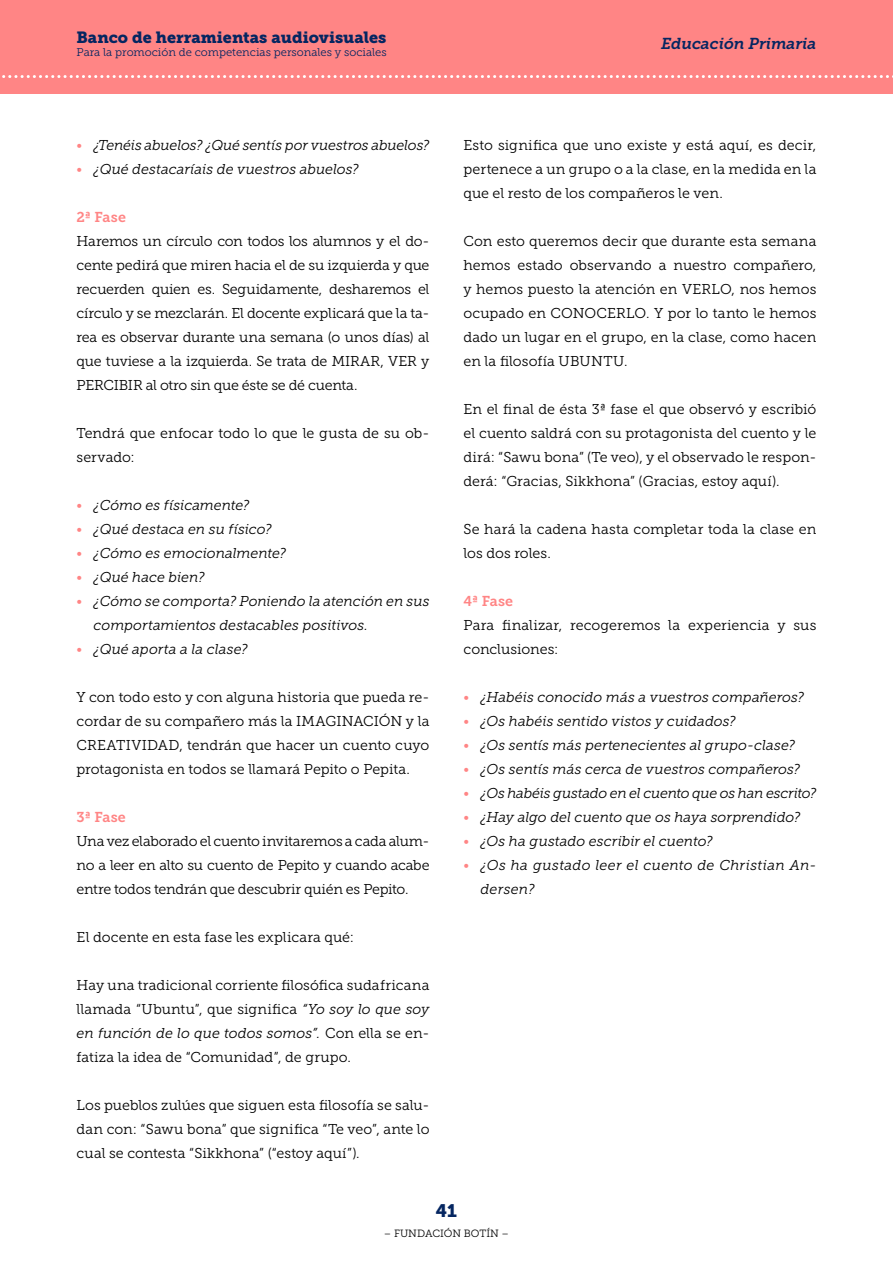
<style>
.page{position:relative;width:893px;height:1263px;background:#fff}
.page>*{position:absolute;margin:0;border:0;box-sizing:border-box;transform-origin:0 0}
.t1{font:18px "Museo Slab 900";color:#052661}
.t2{font:16.2px "Museo Slab 900";color:#052661}
.t3{font:italic 15.75px "Museo Slab 700";color:#052661}
.t4{font:14.25px/24px "Museo Slab 300";color:#000;text-align:justify}
.t5{font:italic 14.25px/24px "Museo Slab 300";color:#000}
.t6{font:italic 14.25px/24px "Museo Slab 300";letter-spacing:.025em;color:#000}
.t7{font:14.25px "Museo Slab 700";letter-spacing:.005em;color:#ff8585}
.t8{font:11.25px "Museo Slab 300";color:#052661}
.t9{font:10.5px "Museo Slab 300";color:#000}
.s1{font-style:normal;color:#ff8585}
.s2{font-style:italic}
</style>
<div class="page">
<div style="left:0;top:0;width:893px;height:94px;background:#ff8585"></div>
<svg style="left:2px;top:75px;width:891px;height:3px"></svg>
<p class="t2" style="left:77px;top:28px;width:311px">Banco de herramientas audiovisuales</p>
<p class="t8" style="left:77px;top:46px;width:312px">Para la promoción de competencias personales y sociales</p>
<p class="t5" style="left:77px;top:133px;width:354px"><span class="s1">•</span> ¿Tenéis abuelos? ¿Qué sentís por vuestros abuelos?</p>
<p class="t5" style="left:77px;top:157px;width:284px"><span class="s1">•</span> ¿Qué destacaríais de vuestros abuelos?</p>
<p class="t7" style="left:77px;top:209px;width:51px">2ª Fase</p>
<p class="t4" style="left:77px;top:229px;width:354px">Haremos un círculo con todos los alumnos y el do&shy;cente pedirá que miren hacia el de su izquierda y que recuerden quien es. Seguidamente, desharemos el círculo y se mezclarán. El docente explicará que la ta&shy;rea es observar durante una semana (o unos días) al que tuviese a la izquierda. Se trata de MIRAR, VER y PERCIBIR al otro sin que éste se dé cuenta.</p>
<p class="t4" style="left:77px;top:421px;width:354px">Tendrá que enfocar todo lo que le gusta de su ob&shy;servado:</p>
<p class="t5" style="left:77px;top:493px;width:174px"><span class="s1">•</span> ¿Cómo es físicamente?</p>
<p class="t5" style="left:77px;top:517px;width:197px"><span class="s1">•</span> ¿Qué destaca en su físico?</p>
<p class="t5" style="left:77px;top:541px;width:211px"><span class="s1">•</span> ¿Cómo es emocionalmente?</p>
<p class="t5" style="left:77px;top:565px;width:130px"><span class="s1">•</span> ¿Qué hace bien?</p>
<p class="t5" style="left:94px;top:589px;width:337px;text-indent:-17px"><span class="s1">•</span> ¿Cómo se comporta? Poniendo la atención en sus comportamientos destacables positivos.</p>
<p class="t5" style="left:77px;top:637px;width:173px"><span class="s1">•</span> ¿Qué aporta a la clase?</p>
<p class="t4" style="left:77px;top:685px;width:354px">Y con todo esto y con alguna historia que pueda re&shy;cordar de su compañero más la IMAGINACIÓN y la CREATIVIDAD, tendrán que hacer un cuento cuyo protagonista en todos se llamará Pepito o Pepita.</p>
<p class="t7" style="left:77px;top:809px;width:51px">3ª Fase</p>
<p class="t4" style="left:77px;top:829px;width:354px">Una vez elaborado el cuento invitaremos a cada alum&shy;no a leer en alto su cuento de Pepito y cuando acabe entre todos tendrán que descubrir quién es Pepito.</p>
<p class="t4" style="left:77px;top:925px;width:279px">El docente en esta fase les explicara qué:</p>
<p class="t4" style="left:77px;top:973px;width:354px">Hay una tradicional corriente filosófica sudafricana llamada “Ubuntu”, que significa <span class="s2">“Yo soy lo que soy en función de lo que todos somos”.</span> Con ella se en&shy;fatiza la idea de “Comunidad”, de grupo.</p>
<p class="t4" style="left:77px;top:1093px;width:354px">Los pueblos zulúes que siguen esta filosofía se salu&shy;dan con: “Sawu bona” que significa “Te veo”, ante lo cual se contesta “Sikkhona” (“estoy aquí”).</p>
<p class="t3" style="left:661px;top:34px;width:157px">Educación Primaria</p>
<p class="t4" style="left:463px;top:133px;width:354px">Esto significa que uno existe y está aquí, es decir, pertenece a un grupo o a la clase, en la medida en la que el resto de los compañeros le ven.</p>
<p class="t4" style="left:463px;top:229px;width:354px">Con esto queremos decir que durante esta semana hemos estado observando a nuestro compañero, y hemos puesto la atención en VERLO, nos hemos ocupado en CONOCERLO. Y por lo tanto le hemos dado un lugar en el grupo, en la clase, como hacen en la filosofía UBUNTU.</p>
<p class="t4" style="left:463px;top:397px;width:354px">En el final de ésta 3ª fase el que observó y escribió el cuento saldrá con su protagonista del cuento y le dirá: “Sawu bona” (Te veo), y el observado le respon&shy;derá: “Gracias, Sikkhona” (Gracias, estoy aquí).</p>
<p class="t4" style="left:463px;top:517px;width:354px">Se hará la cadena hasta completar toda la clase en los dos roles.</p>
<p class="t7" style="left:463px;top:593px;width:51px">4ª Fase</p>
<p class="t4" style="left:463px;top:613px;width:354px">Para finalizar, recogeremos la experiencia y sus conclusiones:</p>
<p class="t5" style="left:463px;top:685px;width:342px"><span class="s1">•</span> ¿Habéis conocido más a vuestros compañeros?</p>
<p class="t5" style="left:463px;top:709px;width:274px"><span class="s1">•</span> ¿Os habéis sentido vistos y cuidados?</p>
<p class="t5" style="left:463px;top:733px;width:333px"><span class="s1">•</span> ¿Os sentís más pertenecientes al grupo-clase?</p>
<p class="t5" style="left:463px;top:757px;width:338px"><span class="s1">•</span> ¿Os sentís más cerca de vuestros compañeros?</p>
<p class="t5" style="left:463px;top:781px;width:354px"><span class="s1">•</span> ¿Os habéis gustado en el cuento que os han escrito?</p>
<p class="t5" style="left:463px;top:805px;width:339px"><span class="s1">•</span> ¿Hay algo del cuento que os haya sorprendido?</p>
<p class="t5" style="left:463px;top:829px;width:251px"><span class="s1">•</span> ¿Os ha gustado escribir el cuento?</p>
<p class="t6" style="left:480px;top:853px;width:337px;text-indent:-17px"><span class="s1">•</span> ¿Os ha gustado leer el cuento de Christian An&shy;dersen?</p>
<p class="t1" style="left:436px;top:1201px;width:23px">41</p>
<p class="t9" style="left:384px;top:1227px;width:127px">– FUNDACIÓN BOTÍN –</p>
</div>
